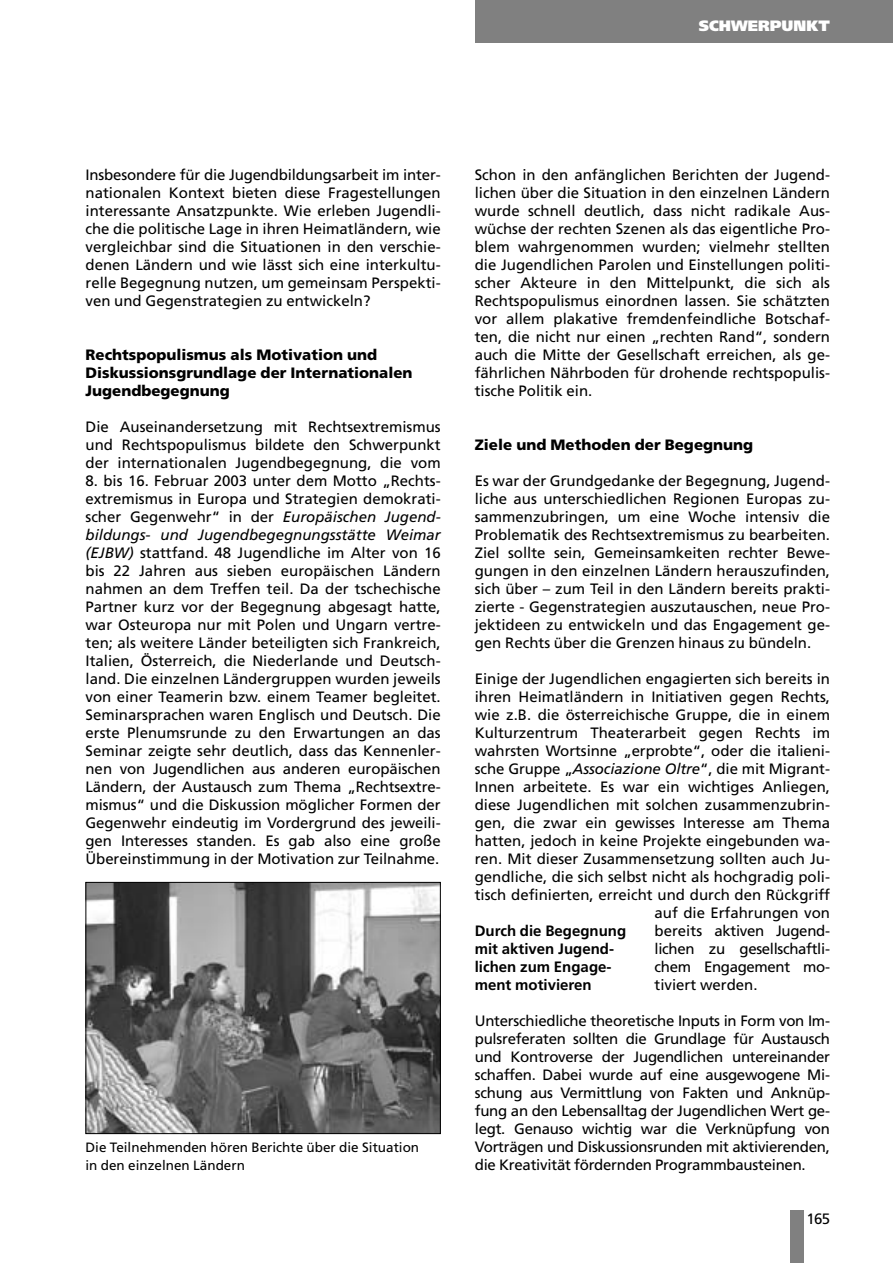
<style>
.page{position:relative;width:893px;height:1263px;background:#fff}
.page>*{position:absolute;margin:0;border:0;box-sizing:border-box;transform-origin:0 0}
.t1{font:15px/18px "Frutiger";color:#000;text-align:justify}
.t2{font:900 15px/18px "Frutiger";color:#000}
.t3{font:700 15px/18px "Frutiger";color:#000}
.t4{font:15px "Frutiger";letter-spacing:-.02em;color:#000}
.t5{font:900 15px "Frutiger";color:#fff}
.t6{font:13.5px/18px "Frutiger";color:#000}
.s1{font-style:italic}
</style>
<div class="page">
<div style="left:789px;top:1210px;width:14px;height:53px;background:#808080"></div>
<div style="left:475px;top:0;width:417px;height:43px;background:#808080"></div>
<img style="left:87px;top:884px;width:351px;height:248px">
<div style="left:85px;top:882px;width:355px;height:252px;border:1px solid #000"></div>
<p class="t5" style="left:698px;top:20px;width:133px">SCHWERPUNKT</p>
<p class="t1" style="left:85px;top:167px;width:357px">Insbesondere für die Jugendbildungsarbeit im inter&shy;nationalen Kontext bieten diese Fragestellungen interessante Ansatzpunkte. Wie erleben Jugendli&shy;che die politische Lage in ihren Heimatländern, wie vergleichbar sind die Situationen in den verschie&shy;denen Ländern und wie lässt sich eine interkultu&shy;relle Begegnung nutzen, um gemeinsam Perspekti&shy;ven und Gegenstrategien zu entwickeln?</p>
<p class="t2" style="left:85px;top:347px;width:328px">Rechtspopulismus als Motivation und<br>Diskussionsgrundlage der Internationalen<br>Jugendbegegnung</p>
<p class="t1" style="left:85px;top:419px;width:357px">Die Auseinandersetzung mit Rechtsextremismus und Rechtspopulismus bildete den Schwerpunkt der internationalen Jugendbegegnung, die vom</p>
<p class="t1" style="left:85px;top:473px;width:357px">8. bis 16. Februar 2003 unter dem Motto „Rechts&shy;extremismus in Europa und Strategien demokrati&shy;scher Gegenwehr“ in der <span class="s1">Europäischen Jugend&shy;bildungs- und Jugendbegegnungsstätte Weimar (EJBW)</span> stattfand. 48 Jugendliche im Alter von 16 bis 22 Jahren aus sieben europäischen Ländern nahmen an dem Treffen teil. Da der tschechische Partner kurz vor der Begegnung abgesagt hatte, war Osteuropa nur mit Polen und Ungarn vertre&shy;ten; als weitere Länder beteiligten sich Frankreich, Italien, Österreich, die Niederlande und Deutsch&shy;land. Die einzelnen Ländergruppen wurden jeweils von einer Teamerin bzw. einem Teamer begleitet.<br>Seminarsprachen waren Englisch und Deutsch. Die erste Plenumsrunde zu den Erwartungen an das Seminar zeigte sehr deutlich, dass das Kennenler&shy;nen von Jugendlichen aus anderen europäischen Ländern, der Austausch zum Thema „Rechtsextre&shy;mismus“ und die Diskussion möglicher Formen der Gegenwehr eindeutig im Vordergrund des jeweili&shy;gen Interesses standen. Es gab also eine große Übereinstimmung in der Motivation zur Teilnahme.</p>
<p class="t6" style="left:85px;top:1139px;width:335px">Die Teilnehmenden hören Berichte über die Situation in den einzelnen Ländern</p>
<p class="t1" style="left:475px;top:167px;width:357px">Schon in den anfänglichen Berichten der Jugend&shy;lichen über die Situation in den einzelnen Ländern wurde schnell deutlich, dass nicht radikale Aus&shy;wüchse der rechten Szenen als das eigentliche Pro&shy;blem wahrgenommen wurden; vielmehr stellten die Jugendlichen Parolen und Einstellungen politi&shy;scher Akteure in den Mittelpunkt, die sich als Rechtspopulismus einordnen lassen. Sie schätzten vor allem plakative fremdenfeindliche Botschaf&shy;ten, die nicht nur einen „rechten Rand“, sondern auch die Mitte der Gesellschaft erreichen, als ge&shy;fährlichen Nährboden für drohende rechtspopulis&shy;tische Politik ein.</p>
<p class="t2" style="left:475px;top:437px;width:280px">Ziele und Methoden der Begegnung</p>
<p class="t1" style="left:475px;top:473px;width:357px">Es war der Grundgedanke der Begegnung, Jugend&shy;liche aus unterschiedlichen Regionen Europas zu&shy;sammenzubringen, um eine Woche intensiv die Problematik des Rechtsextremismus zu bearbeiten.<br>Ziel sollte sein, Gemeinsamkeiten rechter Bewe&shy;gungen in den einzelnen Ländern herauszufinden, sich über – zum Teil in den Ländern bereits prakti&shy;zierte - Gegenstrategien auszutauschen, neue Pro&shy;jektideen zu entwickeln und das Engagement ge&shy;gen Rechts über die Grenzen hinaus zu bündeln.</p>
<p class="t1" style="left:475px;top:671px;width:357px">Einige der Jugendlichen engagierten sich bereits in</p>
<p class="t1" style="left:475px;top:689px;width:357px">ihren Heimatländern in Initiativen gegen Rechts,</p>
<p class="t1" style="left:475px;top:707px;width:357px">wie z.B. die österreichische Gruppe, die in einem</p>
<p class="t1" style="left:475px;top:725px;width:357px">Kulturzentrum Theaterarbeit gegen Rechts im</p>
<p class="t1" style="left:475px;top:743px;width:357px">wahrsten Wortsinne „erprobte“, oder die italieni-</p>
<p class="t1" style="left:475px;top:761px;width:357px">sche Gruppe „<span class="s1">Associazione Oltre</span>“, die mit Migrant-</p>
<p class="t1" style="left:475px;top:779px;width:357px">Innen arbeitete. Es war ein wichtiges Anliegen,</p>
<p class="t1" style="left:475px;top:797px;width:357px">diese Jugendlichen mit solchen zusammenzubrin-</p>
<p class="t1" style="left:475px;top:815px;width:357px">gen, die zwar ein gewisses Interesse am Thema</p>
<p class="t1" style="left:475px;top:833px;width:357px">hatten, jedoch in keine Projekte eingebunden wa-</p>
<p class="t1" style="left:475px;top:851px;width:357px">ren. Mit dieser Zusammensetzung sollten auch Ju-</p>
<p class="t1" style="left:475px;top:869px;width:357px">gendliche, die sich selbst nicht als hochgradig poli-</p>
<p class="t1" style="left:475px;top:887px;width:357px">tisch definierten, erreicht und durch den Rückgriff</p>
<p class="t1" style="left:654px;top:905px;width:177px">auf die Erfahrungen von</p>
<p class="t4" style="left:654px;top:925px;width:177px">bereits aktiven Jugend-</p>
<p class="t4" style="left:654px;top:943px;width:177px">lichen zu gesellschaftli-</p>
<p class="t4" style="left:654px;top:961px;width:177px">chem Engagement mo-</p>
<p class="t1" style="left:654px;top:977px;width:104px">tiviert werden.</p>
<p class="t1" style="left:475px;top:1013px;width:357px">Unterschiedliche theoretische Inputs in Form von Im&shy;pulsreferaten sollten die Grundlage für Austausch und Kontroverse der Jugendlichen untereinander schaffen. Dabei wurde auf eine ausgewogene Mi&shy;schung aus Vermittlung von Fakten und Anknüp&shy;fung an den Lebensalltag der Jugendlichen Wert ge&shy;legt. Genauso wichtig war die Verknüpfung von Vorträgen und Diskussionsrunden mit aktivierenden, die Kreativität fördernden Programmbausteinen.</p>
<p class="t3" style="left:475px;top:923px;width:153px">Durch die Begegnung mit aktiven Jugend&shy;lichen zum Engage&shy;ment motivieren</p>
<p class="t1" style="left:806px;top:1211px;width:25px">165</p>
</div>
